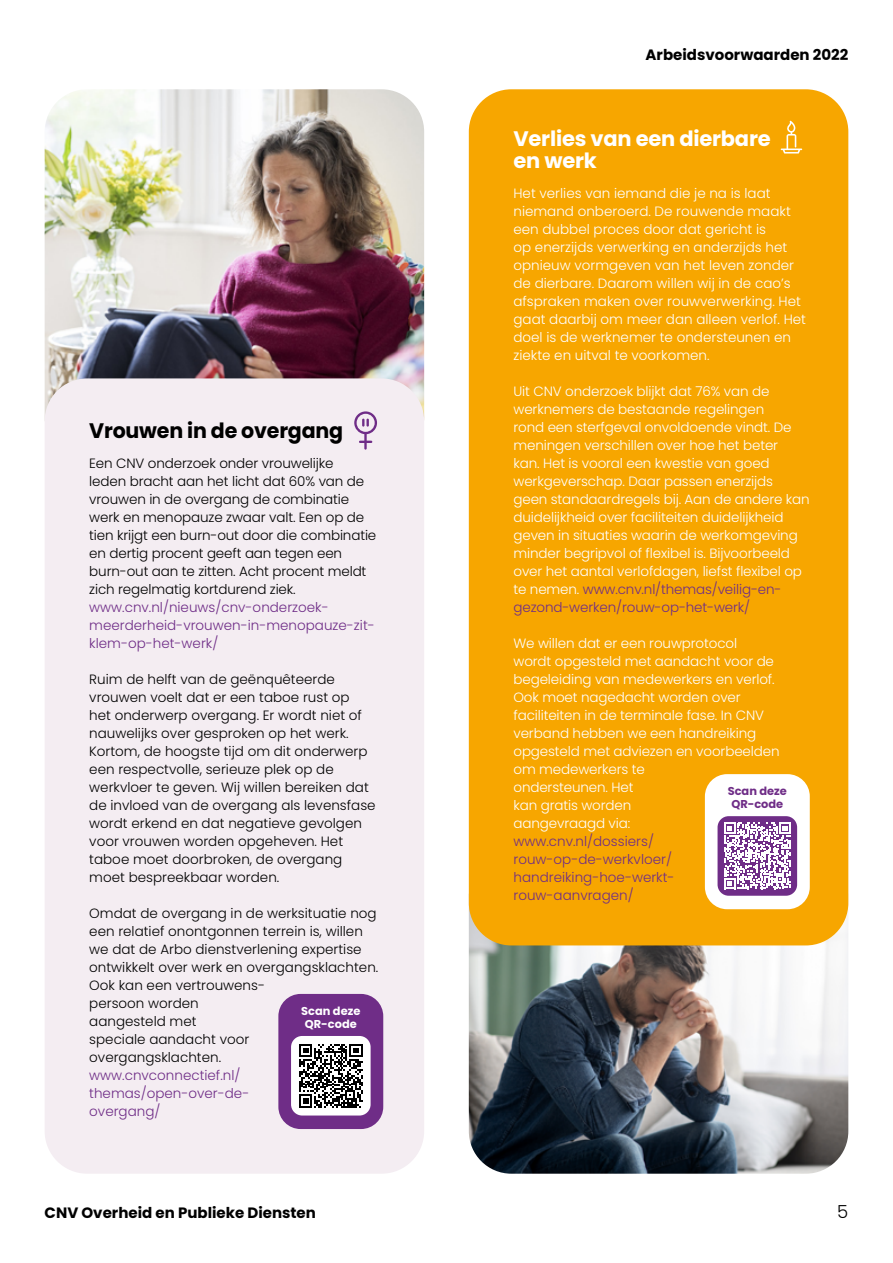
<style>
.page{position:relative;width:893px;height:1263px;background:#fff}
.page>*{position:absolute;margin:0;border:0;box-sizing:border-box;transform-origin:0 0}
.t1{font:700 21px/22px "Poppins";letter-spacing:-.01em;color:#fff}
.t2{font:700 21px "Poppins";letter-spacing:-.01em;color:#000}
.t3{font:300 18px "Poppins";color:#000}
.t4{font:700 15px "Poppins";color:#000}
.t5{font:300 13.5px/18px "Poppins";letter-spacing:-.01em;color:#fff}
.t6{font:300 13.5px/18px "Poppins";color:#000}
.t7{font:300 13.5px/18px "Poppins";color:#6f2d87}
.t8{font:700 11.4px/12.9px "Poppins";color:#6f2d87;text-align:center}
.t9{font:700 11.4px/12.9px "Poppins";color:#fff;text-align:center}
.s1{color:#6f2d87}
</style>
<div class="page">
<img style="left:469px;top:909px;width:379px;height:265px">
<img style="left:45px;top:89px;width:379px;height:325px">
<div style="left:469px;top:89px;width:379px;height:856px;background:#f7a600;border-radius:43px"></div>
<div style="left:705px;top:774px;width:105px;height:135px;background:#fff;border-radius:22px"></div>
<div style="left:717px;top:816px;width:80px;height:80px;background:#6f2d87;border-radius:11px"></div>
<svg style="left:724px;top:823px;width:67px;height:66px"></svg>
<div style="left:45px;top:378px;width:379px;height:796px;background:#f4edf2;border-radius:43px"></div>
<div style="left:278px;top:994px;width:105px;height:135px;background:#6f2d87;border-radius:22px"></div>
<div style="left:291px;top:1036px;width:80px;height:79px;background:#fff;border-radius:11px"></div>
<svg style="left:299px;top:1044px;width:64px;height:64px"></svg>
<svg style="left:781px;top:121px;width:21px;height:33px"></svg>
<svg style="left:354px;top:411px;width:23px;height:39px"></svg>
<h1 class="t2" style="left:89px;top:418px;width:255px">Vrouwen in de overgang</h1>
<p class="t6" style="left:89px;top:454px;width:289px">Een CNV onderzoek onder vrouwelijke<br>leden bracht aan het licht dat 60% van de vrouwen in de overgang de combinatie werk en menopauze zwaar valt. Een op de tien krijgt een burn-out door die combinatie en dertig procent geeft aan tegen een burn-out aan te zitten. Acht procent meldt zich regelmatig kortdurend ziek.</p>
<p class="t7" style="left:89px;top:598px;width:287px">www.cnv.nl/nieuws/cnv-onderzoek&shy;meerderheid-vrouwen-in-menopauze-zit&shy;klem-op-het-werk/</p>
<p class="t6" style="left:89px;top:670px;width:288px">Ruim de helft van de geënquêteerde vrouwen voelt dat er een taboe rust op<br>het onderwerp overgang. Er wordt niet of nauwelijks over gesproken op het werk.<br>Kortom, de hoogste tijd om dit onderwerp een respectvolle, serieuze plek op de werkvloer te geven. Wij willen bereiken dat de invloed van de overgang als levensfase wordt erkend en dat negatieve gevolgen voor vrouwen worden opgeheven. Het taboe moet doorbroken, de overgang moet bespreekbaar worden.</p>
<p class="t6" style="left:89px;top:904px;width:291px">Omdat de overgang in de werksituatie nog een relatief onontgonnen terrein is, willen we dat de Arbo dienstverlening expertise ontwikkelt over werk en overgangsklachten.<br>Ook kan een vertrouwens-<br>persoon worden<br>aangesteld met<br>speciale aandacht voor overgangsklachten.</p>
<p class="t7" style="left:89px;top:1066px;width:162px">www.cnvconnectief.nl/ themas/open-over-de&shy;overgang/</p>
<p class="t9" style="left:301px;top:1004px;width:61px">Scan deze<br>QR-code</p>
<p class="t4" style="left:45px;top:1204px;width:273px">CNV Overheid en Publieke Diensten</p>
<p class="t4" style="left:646px;top:46px;width:204px">Arbeidsvoorwaarden 2022</p>
<h1 class="t1" style="left:513px;top:127px;width:259px">Verlies van een dierbare en werk</h1>
<p class="t5" style="left:513px;top:184px;width:294px">Het verlies van iemand die je na is laat niemand onberoerd. De rouwende maakt een dubbel proces door dat gericht is<br>op enerzijds verwerking en anderzijds het opnieuw vormgeven van het leven zonder de dierbare. Daarom willen wij in de cao’s afspraken maken over rouwverwerking. Het gaat daarbij om meer dan alleen verlof. Het doel is de werknemer te ondersteunen en ziekte en uitval te voorkomen.</p>
<p class="t5" style="left:513px;top:382px;width:298px">Uit CNV onderzoek blijkt dat 76% van de werknemers de bestaande regelingen<br>rond een sterfgeval onvoldoende vindt. De meningen verschillen over hoe het beter<br>kan. Het is vooral een kwestie van goed werkgeverschap. Daar passen enerzijds geen standaardregels bij. Aan de andere kan duidelijkheid over faciliteiten duidelijkheid geven in situaties waarin de werkomgeving minder begripvol of flexibel is. Bijvoorbeeld over het aantal verlofdagen, liefst flexibel op te nemen. <span class="s1">www.cnv.nl/themas/veilig-en&shy;gezond-werken/rouw-op-het-werk/</span></p>
<p class="t5" style="left:513px;top:634px;width:268px">We willen dat er een rouwprotocol<br>wordt opgesteld met aandacht voor de begeleiding van medewerkers en verlof.<br>Ook moet nagedacht worden over faciliteiten in de terminale fase. In CNV verband hebben we een handreiking opgesteld met adviezen en voorbeelden om medewerkers te<br>ondersteunen. Het<br>kan gratis worden<br>aangevraagd via:</p>
<p class="t7" style="left:513px;top:832px;width:163px">www.cnv.nl/dossiers/ rouw-op-de-werkvloer/ handreiking-hoe-werkt&shy;rouw-aanvragen/</p>
<p class="t8" style="left:728px;top:785px;width:61px">Scan deze<br>QR-code</p>
<h2 class="t3" style="left:837px;top:1201px;width:13px">5</h2>
</div>
